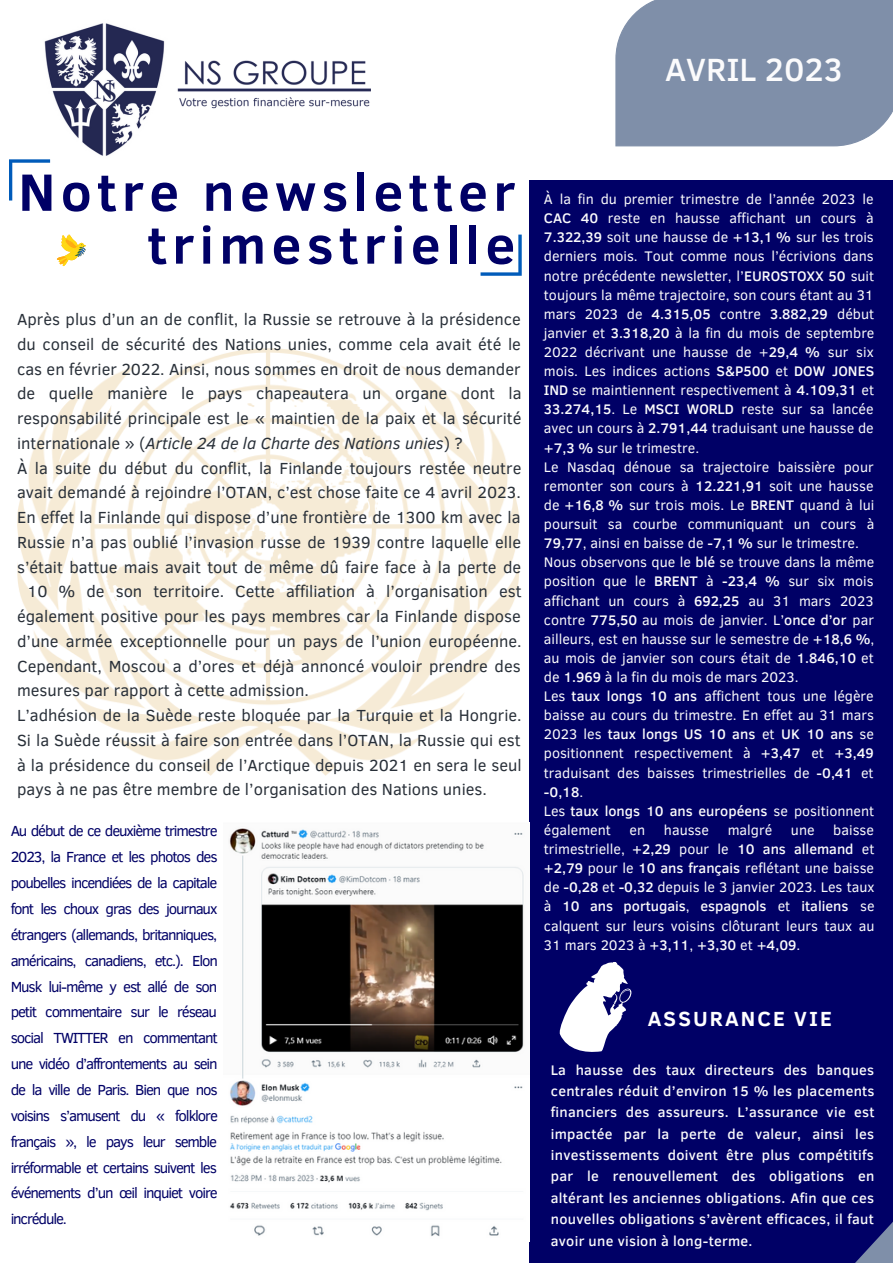
<style>
.page{position:relative;width:893px;height:1264px;background:#fff}
.page>*{position:absolute;margin:0;border:0;box-sizing:border-box;transform-origin:0 0}
.t1{font:700 53.55px/52.8px "Clear Sans";letter-spacing:.1em;color:#006;text-align:right}
.t2{font:500 37.5px "Clear Sans";color:#fbfbfc}
.t3{font:500 33px "Clear Sans";color:#fbfbfc}
.t4{font:700 21px "Clear Sans";letter-spacing:.1em;color:#fff}
.t5{font:16.5px "Clear Sans";color:#293039}
.t6{font:italic 16.5px "Clear Sans";color:#293039}
.t7{font:15px/25.8px "Clear Sans";letter-spacing:-.075em;color:#006;text-align:justify}
.t8{font:14.25px/19px "Clear Sans";color:#fbfbfc}
.t9{font:500 14.25px/21.3px "Clear Sans";letter-spacing:.02em;color:#fbfbfc;text-align:justify}
.s1{font-style:normal}
.s2{font-weight:500}
</style>
<div class="page">
<img style="left:44px;top:23px;width:326px;height:133px">
<div style="left:529px;top:180px;width:363px;height:1082px;background:#006"></div>
<svg style="left:856px;top:1223px;width:36px;height:39px"></svg>
<svg style="left:57px;top:234px;width:29px;height:32px"></svg>
<svg style="left:9px;top:159px;width:41px;height:41px"></svg>
<svg style="left:480px;top:234px;width:41px;height:42px"></svg>
<div style="left:615px;top:0;width:277px;height:146px;background:#7f8fa9"></div>
<img style="left:229px;top:828px;width:295px;height:408px">
<img style="left:17px;top:349px;width:501px;height:426px">
<svg style="left:559px;top:962px;width:73px;height:90px"></svg>
<h2 class="t2" style="left:630px;top:41px;width:236px">Octobre 2022</h2>
<h3 class="t3" style="left:665px;top:46px;width:179px">AVRIL 2023</h3>
<h1 class="t1" style="left:18px;top:163px;width:498px">Notre newsletter trimestrielle</h1>
<p class="t5" style="left:17px;top:307px;width:505px">Après plus d’un an de conflit, la Russie se retrouve à la présidence</p>
<p class="t5" style="left:17px;top:332px;width:505px">du conseil de sécurité des Nations unies, comme cela avait été le</p>
<p class="t5" style="left:17px;top:357px;width:505px">cas en février 2022. Ainsi, nous sommes en droit de nous demander</p>
<p class="t5" style="left:17px;top:381px;width:506px">de quelle manière le pays chapeautera un organe dont la</p>
<p class="t5" style="left:17px;top:406px;width:506px">responsabilité principale est le « maintien de la paix et la sécurité</p>
<p class="t6" style="left:17px;top:431px;width:447px"><span class="s1">internationale » (</span>Article 24 de la Charte des Nations unies<span class="s1">) ?</span></p>
<p class="t5" style="left:17px;top:456px;width:506px">À la suite du début du conflit, la Finlande toujours restée neutre</p>
<p class="t5" style="left:17px;top:480px;width:505px">avait demandé à rejoindre l’OTAN, c’est chose faite ce 4 avril 2023.</p>
<p class="t5" style="left:17px;top:505px;width:505px">En effet la Finlande qui dispose d’une frontière de 1300 km avec la</p>
<p class="t5" style="left:17px;top:530px;width:505px">Russie n’a pas oublié l’invasion russe de 1939 contre laquelle elle</p>
<p class="t5" style="left:17px;top:555px;width:505px">s’était battue mais avait tout de même dû faire face à la perte de</p>
<p class="t5" style="left:27px;top:579px;width:496px">10 % de son territoire. Cette affiliation à l’organisation est</p>
<p class="t5" style="left:17px;top:604px;width:505px">également positive pour les pays membres car la Finlande dispose</p>
<p class="t5" style="left:17px;top:629px;width:506px">d’une armée exceptionnelle pour un pays de l’union européenne.</p>
<p class="t5" style="left:17px;top:654px;width:505px">Cependant, Moscou a d’ores et déjà annoncé vouloir prendre des</p>
<p class="t5" style="left:17px;top:678px;width:293px">mesures par rapport à cette admission.</p>
<p class="t5" style="left:17px;top:703px;width:506px">L’adhésion de la Suède reste bloquée par la Turquie et la Hongrie.</p>
<p class="t5" style="left:17px;top:728px;width:505px">Si la Suède réussit à faire son entrée dans l’OTAN, la Russie qui est</p>
<p class="t5" style="left:17px;top:752px;width:506px">à la présidence du conseil de l’Arctique depuis 2021 en sera le seul</p>
<p class="t5" style="left:17px;top:777px;width:471px">pays à ne pas être membre de l’organisation des Nations unies.</p>
<p class="t7" style="left:11px;top:817px;width:209px">Au début de ce deuxième trimestre 2023, la France et les photos des poubelles incendiées de la capitale font les choux gras des journaux étrangers (allemands, britanniques, américains, canadiens, etc.). Elon Musk lui-même y est allé de son petit commentaire sur le réseau social TWITTER en commentant une vidéo d’affrontements au sein de la ville de Paris. Bien que nos voisins s’amusent du « folklore français », le pays leur semble irréformable et certains suivent les événements d’un œil inquiet voire incrédule.</p>
<p class="t8" style="left:544px;top:189px;width:332px">À la fin du premier trimestre de l’année 2023 le <span class="s2">CAC 40</span> reste en hausse affichant un cours à <span class="s2">7.322,39</span> soit une hausse de <span class="s2">+13,1 %</span> sur les trois derniers mois. Tout comme nous l’écrivions dans notre précédente newsletter, l’<span class="s2">EUROSTOXX 50</span> suit toujours la même trajectoire, son cours étant au 31 mars 2023 de <span class="s2">4.315,05</span> contre <span class="s2">3.882,29</span> début janvier et <span class="s2">3.318,20</span> à la fin du mois de septembre 2022 décrivant une hausse de +<span class="s2">29,4 %</span> sur six mois. Les indices actions <span class="s2">S&amp;P500</span> et <span class="s2">DOW JONES IND</span> se maintiennent respectivement à <span class="s2">4.109,31</span> et <span class="s2">33.274,15</span>. Le <span class="s2">MSCI WORLD</span> reste sur sa lancée avec un cours à <span class="s2">2.791,44</span> traduisant une hausse de <span class="s2">+7,3 %</span> sur le trimestre.<br>Le Nasdaq dénoue sa trajectoire baissière pour remonter son cours à <span class="s2">12.221,91</span> soit une hausse de <span class="s2">+16,8 %</span> sur trois mois. Le <span class="s2">BRENT</span> quand à lui poursuit sa courbe communiquant un cours à <span class="s2">79,77</span>, ainsi en baisse de <span class="s2">-7,1 %</span> sur le trimestre.<br>Nous observons que le <span class="s2">blé</span> se trouve dans la même position que le <span class="s2">BRENT</span> à <span class="s2">-23,4 %</span> sur six mois affichant un cours à <span class="s2">692,25</span> au 31 mars 2023 contre <span class="s2">775,50</span> au mois de janvier. L’<span class="s2">once d’or</span> par ailleurs, est en hausse sur le semestre de <span class="s2">+18,6 %</span>, au mois de janvier son cours était de <span class="s2">1.846,10</span> et de <span class="s2">1.969</span> à la fin du mois de mars 2023.<br>Les <span class="s2">taux longs 10 ans</span> affichent tous une légère baisse au cours du trimestre. En effet au 31 mars 2023 les <span class="s2">taux longs US 10 ans</span> et <span class="s2">UK 10 ans</span> se positionnent respectivement à <span class="s2">+3,47</span> et <span class="s2">+3,49 </span>traduisant des baisses trimestrielles de <span class="s2">-0,41</span> et <span class="s2">-0,18</span>.<br>Les <span class="s2">taux longs 10 ans européens</span> se positionnent également</p>
<p class="t8" style="left:629px;top:819px;width:17px">en</p>
<p class="t8" style="left:664px;top:819px;width:47px">hausse</p>
<p class="t8" style="left:727px;top:819px;width:46px">malgré</p>
<p class="t8" style="left:790px;top:819px;width:25px">une</p>
<p class="t8" style="left:544px;top:819px;width:332px;text-align:justify;text-indent:289px">baisse trimestrielle, <span class="s2">+2,29</span> pour le <span class="s2">10 ans allemand</span> et <span class="s2">+2,79</span> pour le <span class="s2">10 ans français</span> reflétant une baisse de <span class="s2">-0,28</span> et <span class="s2">-0,32</span> depuis le 3 janvier 2023. Les taux à <span class="s2">10 ans portugais</span>, <span class="s2">espagnols</span> et <span class="s2">italiens</span> se calquent sur leurs voisins clôturant leurs taux au 31 mars 2023 à <span class="s2">+3,11</span>, <span class="s2">+3,30</span> et <span class="s2">+4,09</span>.</p>
<h3 class="t4" style="left:647px;top:1003px;width:185px">ASSURANCE VIE</h3>
<p class="t9" style="left:550px;top:1058px;width:325px">La hausse des taux directeurs des banques centrales réduit d’environ 15 % les placements financiers des assureurs. L’assurance vie est impactée par la perte de valeur, ainsi les investissements doivent être plus compétitifs par le renouvellement des obligations en altérant les anciennes obligations. Afin que ces nouvelles obligations s’avèrent efficaces, il faut avoir une vision à long-terme.</p>
</div>
